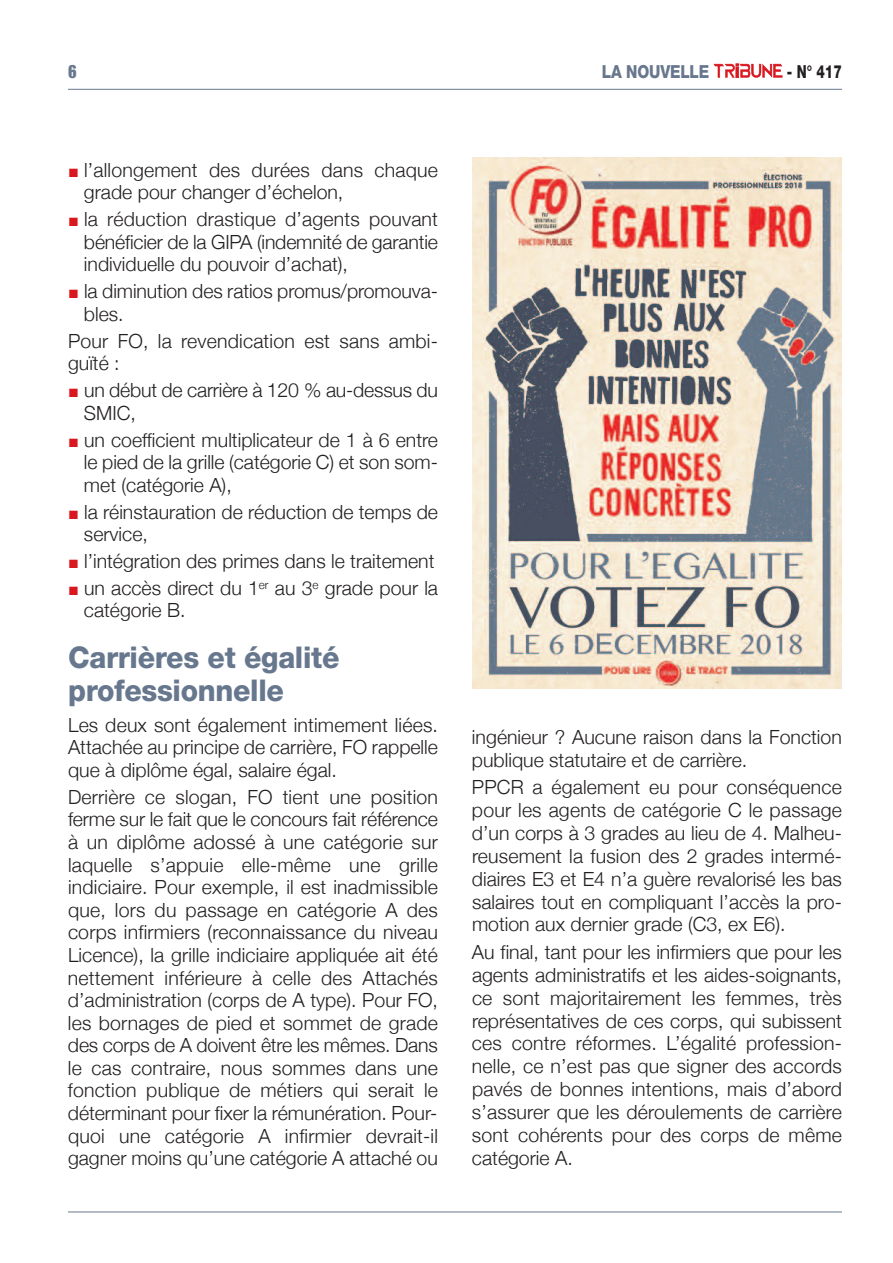
<style>
.page{position:relative;width:893px;height:1263px;background:#fff}
.page>*{position:absolute;margin:0;border:0;box-sizing:border-box;transform-origin:0 0}
.t1{font:800 30px/33.2px "Helvetica Neue";letter-spacing:-.01em;color:#67778d;scale:.95 1}
.t2{font:300 19.5px/22.6px "Helvetica Neue";color:#231f20}
.t3{font:800 18px "Helvetica Neue";letter-spacing:-.01em;color:#67778d;scale:.85 1}
.t4{font:800 18px "Helvetica Neue";color:#231f20;scale:.75 1}
.t5{font:18px "Impact";color:#67778d}
</style>
<div class="page">
<svg style="left:713px;top:64px;width:69px;height:14px"></svg>
<hr style="left:68px;top:89px;width:774px;height:1px;background:#67778d">
<hr style="left:68px;top:1211px;width:774px;height:1px;background:#67778d">
<img style="left:472px;top:157px;width:370px;height:531px">
<p class="t5" style="left:68px;top:65px;width:10px">6</p>
<p class="t3" style="left:602px;top:65px;width:128px">LA NOUVELLE</p>
<p class="t4" style="left:787px;top:65px;width:75px">- N° 417</p>
<p class="t2" style="left:84px;top:158px;width:356px">l’allongement des durées dans chaque grade pour changer d’échelon,</p>
<p class="t2" style="left:84px;top:208px;width:356px;text-align:justify">la réduction drastique d’agents pouvant bénéficier de la GIPA (indemnité de garantie individuelle du pouvoir d’achat),</p>
<p class="t2" style="left:84px;top:280px;width:356px">la diminution des ratios promus/promouva&shy;bles.</p>
<p class="t2" style="left:68px;top:329px;width:371px">Pour FO, la revendication est sans ambi&shy;guïté :</p>
<p class="t2" style="left:84px;top:378px;width:356px">un début de carrière à 120 % au-dessus du<br>SMIC,</p>
<p class="t2" style="left:84px;top:428px;width:356px;text-align:justify">un coefficient multiplicateur de 1 à 6 entre le pied de la grille (catégorie C) et son som&shy;met (catégorie A),</p>
<p class="t2" style="left:84px;top:500px;width:356px">la réinstauration de réduction de temps de service,</p>
<p class="t2" style="left:84px;top:547px;width:355px;line-height:26.8px">l’intégration des primes dans le traitement un accès direct du 1<sup>er</sup> au 3<sup>e</sup> grade pour la</p>
<p class="t2" style="left:84px;top:599px;width:103px">catégorie B.</p>
<h1 class="t1" style="left:68px;top:643px;width:287px">Carrières et égalité professionnelle</h1>
<p class="t2" style="left:68px;top:713px;width:371px;text-align:justify">Les deux sont également intimement liées.<br>Attachée au principe de carrière, FO rappelle que à diplôme égal, salaire égal.</p>
<p class="t2" style="left:68px;top:785px;width:371px;text-align:justify">Derrière ce slogan, FO tient une position ferme sur le fait que le concours fait référence à un diplôme adossé à une catégorie sur laquelle s’appuie elle-même une grille indiciaire. Pour exemple, il est inadmissible que, lors du passage en catégorie A des corps infirmiers (reconnaissance du niveau Licence), la grille indiciaire appliquée ait été nettement inférieure à celle des Attachés d’administration (corps de A type). Pour FO, les bornages de pied et sommet de grade des corps de A doivent être les mêmes. Dans le cas contraire, nous sommes dans une fonction publique de métiers qui serait le déterminant pour fixer la rémunération. Pour&shy;quoi une catégorie A infirmier devrait-il gagner moins qu’une catégorie A attaché ou</p>
<p class="t2" style="left:472px;top:725px;width:371px">ingénieur ? Aucune raison dans la Fonction publique statutaire et de carrière.</p>
<p class="t2" style="left:472px;top:775px;width:371px;text-align:justify">PPCR a également eu pour conséquence pour les agents de catégorie C le passage d’un corps à 3 grades au lieu de 4. Malheu&shy;reusement la fusion des 2 grades intermé&shy;diaires E3 et E4 n’a guère revalorisé les bas salaires tout en compliquant l’accès la pro&shy;motion aux dernier grade (C3, ex E6).</p>
<p class="t2" style="left:472px;top:940px;width:371px;text-align:justify">Au final, tant pour les infirmiers que pour les agents administratifs et les aides-soignants, ce sont majoritairement les femmes, très représentatives de ces corps, qui subissent ces contre réformes. L’égalité profession&shy;nelle, ce n’est pas que signer des accords pavés de bonnes intentions, mais d’abord s’assurer que les déroulements de carrière sont cohérents pour des corps de même catégorie A.</p>
</div>
